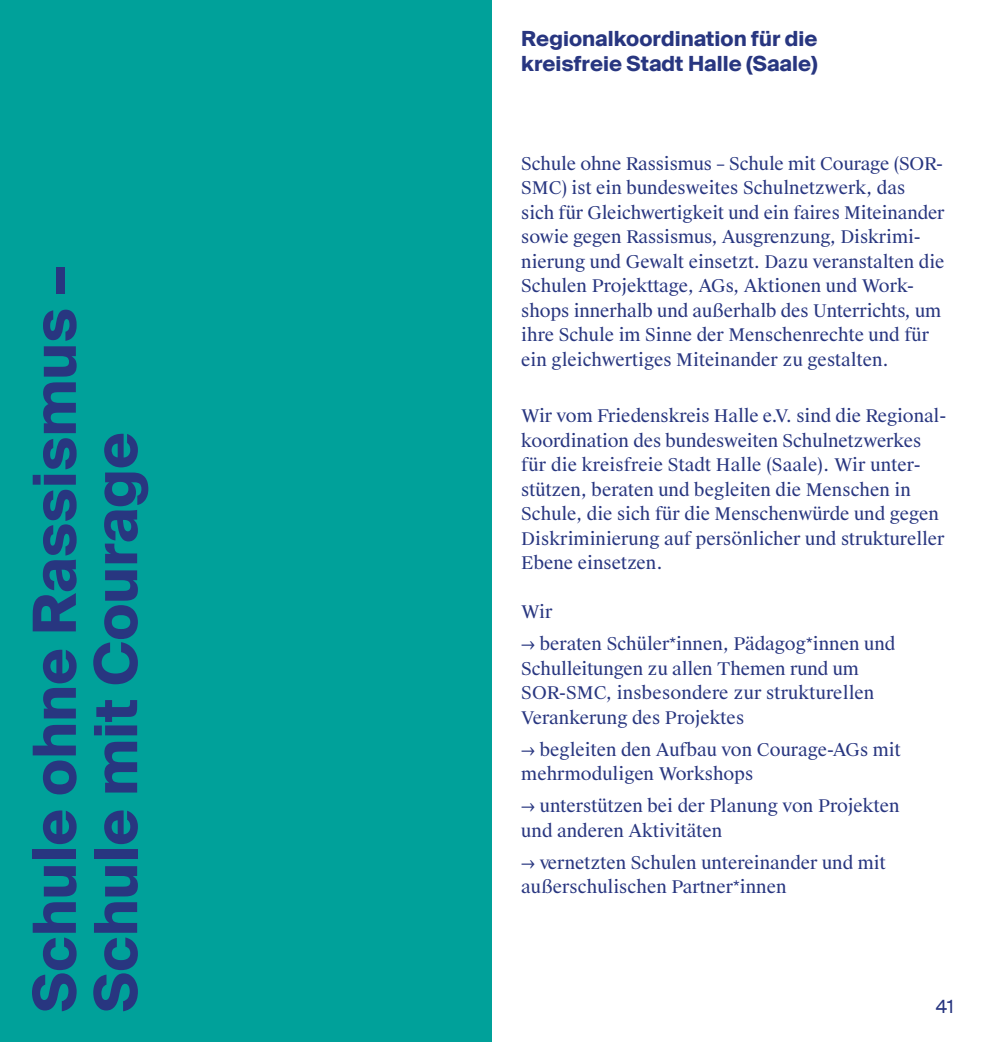
<style>
.page{position:relative;width:983px;height:1042px;background:#fff}
.page>*{position:absolute;margin:0;border:0;box-sizing:border-box;transform-origin:0 0}
.t1{font:700 59.5px/61.2px "Suisse Intl";color:#283680}
.t2{font:700 21px/25.2px "Suisse Intl";color:#283680}
.t3{font:18.38px "Suisse Intl";color:#283680}
.t4{font:17.5px/24.5px "Suisse Works";color:#283680}
</style>
<div class="page">
<div style="left:0;top:0;width:491px;height:1042px;background:#00a19a"></div>
<h1 class="t1" style="left:25px;top:1012px;width:747px;rotate:-90deg">Schule ohne Rassismus –<br>Schule mit Courage</h1>
<p class="t2" style="left:521px;top:26px;width:298px">Regionalkoordination für die kreisfreie Stadt Halle (Saale)</p>
<p class="t4" style="left:521px;top:152px;width:425px">Schule ohne Rassismus – Schule mit Courage (SOR-SMC) ist ein bundesweites Schulnetzwerk, das<br>sich für Gleichwertigkeit und ein faires Miteinander sowie gegen Rassismus, Ausgrenzung, Diskrimi&shy;nierung und Gewalt einsetzt. Dazu veranstalten die Schulen Projekttage, AGs, Aktionen und Work&shy;shops innerhalb und außerhalb des Unterrichts, um ihre Schule im Sinne der Menschenrechte und für ein gleichwertiges Miteinander zu gestalten.</p>
<p class="t4" style="left:521px;top:404px;width:426px">Wir vom Friedenskreis Halle e.V. sind die Regional&shy;koordination des bundesweiten Schulnetzwerkes für die kreisfreie Stadt Halle (Saale). Wir unter&shy;stützen, beraten und begleiten die Menschen in Schule, die sich für die Menschenwürde und gegen Diskriminierung auf persönlicher und struktureller Ebene einsetzen.</p>
<p class="t4" style="left:521px;top:597px;width:375px;line-height:31.8px">Wir<br>—› beraten Schüler*innen, Pädagog*innen und</p>
<p class="t4" style="left:521px;top:657px;width:354px">Schulleitungen zu allen Themen rund um<br>SOR-SMC, insbesondere zur strukturellen<br>Verankerung des Projektes</p>
<p class="t4" style="left:521px;top:738px;width:381px">—› begleiten den Aufbau von Courage-AGs mit mehrmoduligen Workshops</p>
<p class="t4" style="left:521px;top:794px;width:379px">—› unterstützen bei der Planung von Projekten und anderen Aktivitäten</p>
<p class="t4" style="left:521px;top:850px;width:366px">—› vernetzten Schulen untereinander und mit außerschulischen Partner*innen</p>
<p class="t3" style="left:935px;top:995px;width:20px">41</p>
</div>
